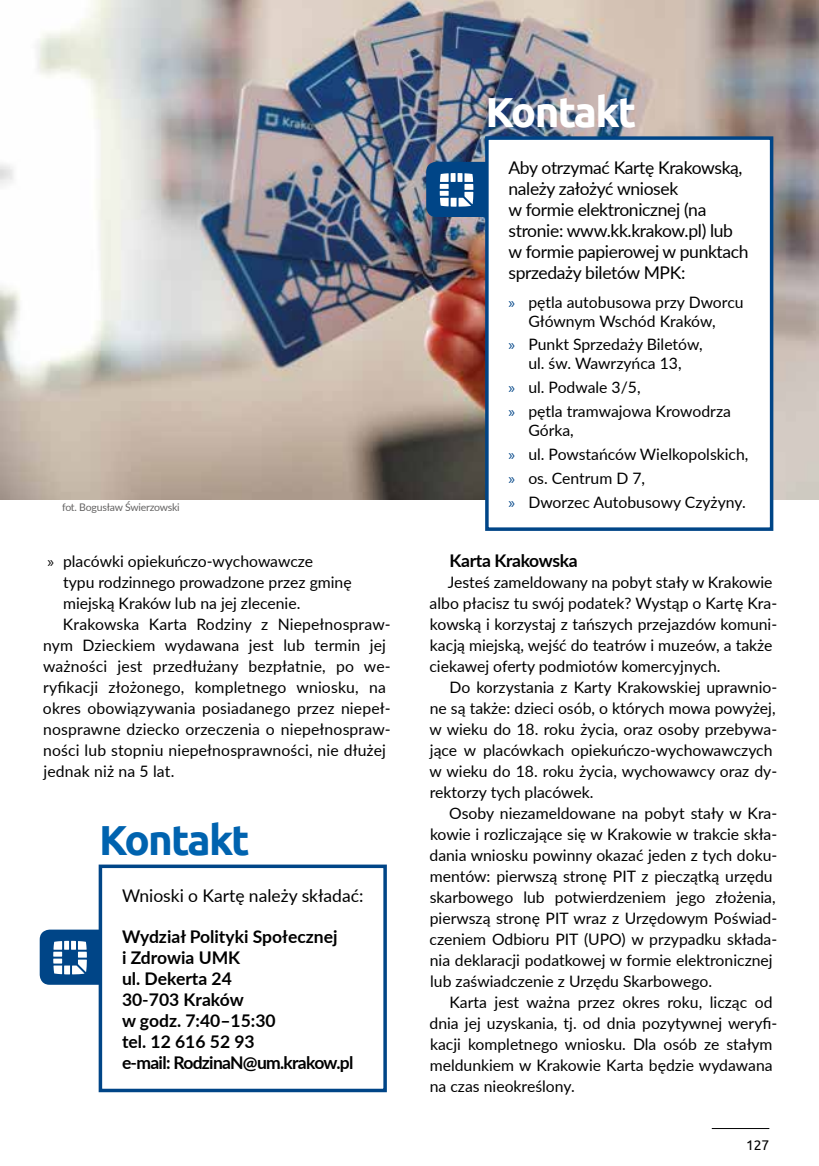
<style>
.page{position:relative;width:819px;height:1166px;background:#fff}
.page>*{position:absolute;margin:0;border:0;box-sizing:border-box;transform-origin:0 0}
.t1{font:700 42px "Ubuntu";letter-spacing:-.045em;color:#0063af}
.t2{font:700 42px "Ubuntu";letter-spacing:-.045em;color:#fff}
.t3{font:17.5px/21px "Lato";letter-spacing:-.02em;color:#000}
.t4{font:700 17.5px/21px "Lato";color:#000}
.t5{font:17.5px "Lato";color:#000}
.t6{font:700 17.5px "Lato";letter-spacing:-.02em;color:#000}
.t7{font:15.75px/21px "Lato";color:#000}
.t8{font:14px "Ubuntu";color:#000}
.t9{font:10.5px "Lato";letter-spacing:-.02em;color:#646363}
.s1{font-family:"Myriad Pro"}
.s2{font-family:"Myriad Pro";color:#004587}
</style>
<div class="page">
<img style="left:0;top:0;width:819px;height:500px">
<div style="left:99px;top:864px;width:288px;height:228px;border:4px solid #004587"></div>
<svg style="left:40px;top:929px;width:60px;height:56px"></svg>
<div style="left:487px;top:138px;width:284px;height:391px;background:#fff"></div>
<div style="left:485px;top:136px;width:288px;height:395px;border:4px solid #004587"></div>
<svg style="left:426px;top:162px;width:60px;height:55px"></svg>
<hr style="left:711px;top:1128px;width:58px;height:1px;background:#000">
<p class="t9" style="left:62px;top:499px;width:119px">fot. Bogusław Świerzowski</p>
<p class="t7" style="left:47px;top:550px;width:267px"><span class="s1">»</span> placówki opiekuńczo-wychowawcze</p>
<p class="t7" style="left:63px;top:571px;width:290px">typu rodzinnego prowadzone przez gminę</p>
<p class="t7" style="left:63px;top:592px;width:239px">miejską Kraków lub na jej zlecenie.</p>
<p class="t7" style="left:63px;top:613px;width:329px">Krakowska Karta Rodziny z Niepełnospraw-</p>
<p class="t7" style="left:43px;top:634px;width:344px">nym Dzieckiem wydawana jest lub termin jej</p>
<p class="t7" style="left:43px;top:655px;width:349px">ważności jest przedłużany bezpłatnie, po we-</p>
<p class="t7" style="left:43px;top:676px;width:344px">ryfikacji złożonego, kompletnego wniosku, na</p>
<p class="t7" style="left:43px;top:697px;width:349px">okres obowiązywania posiadanego przez niepeł-</p>
<p class="t7" style="left:43px;top:718px;width:349px">nosprawne dziecko orzeczenia o niepełnospraw-</p>
<p class="t7" style="left:43px;top:739px;width:344px">ności lub stopniu niepełnosprawności, nie dłużej</p>
<p class="t7" style="left:43px;top:760px;width:132px">jednak niż na 5 lat.</p>
<h1 class="t1" style="left:99px;top:814px;width:152px">Kontakt</h1>
<p class="t5" style="left:122px;top:883px;width:243px">Wnioski o Kartę należy składać:</p>
<p class="t4" style="left:122px;top:925px;width:233px">Wydział Polityki Społecznej<br>i Zdrowia UMK<br>ul. Dekerta 24<br>30-703 Kraków<br>w godz. 7:40–15:30<br>tel. 12 616 52 93<br>e-mail: RodzinaN@um.krakow.pl</p>
<h1 class="t2" style="left:485px;top:86px;width:152px">Kontakt</h1>
<p class="t3" style="left:508px;top:156px;width:242px">Aby otrzymać Kartę Krakowską, należy założyć wniosek<br>w formie elektronicznej (na stronie: www.kk.krakow.pl) lub w formie papierowej w punktach sprzedaży biletów MPK:</p>
<p class="t7" style="left:508px;top:292px;width:236px;line-height:18.9px;text-align:center"><span class="s2">»</span> pętla autobusowa przy Dworcu<br>Głównym Wschód Kraków,</p>
<p class="t7" style="left:508px;top:335px;width:196px;line-height:18.9px;text-align:center"><span class="s2">»</span> Punkt Sprzedaży Biletów, ul. św. Wawrzyńca 13,</p>
<p class="t7" style="left:508px;top:375px;width:224px;line-height:23.8px"><span class="s2">»</span> ul. Podwale 3/5,<br><span class="s2">»</span> pętla tramwajowa Krowodrza</p>
<p class="t7" style="left:508px;top:418px;width:241px;line-height:23.8px;text-indent:20px">Górka,<br><span class="s2">»</span> ul. Powstańców Wielkopolskich, <span class="s2">»</span> os. Centrum D 7,<br><span class="s2">»</span> Dworzec Autobusowy Czyżyny.</p>
<p class="t6" style="left:449px;top:548px;width:130px">Karta Krakowska</p>
<p class="t7" style="left:429px;top:571px;width:349px;text-indent:18px">Jesteś zameldowany na pobyt stały w Krakowie albo płacisz tu swój podatek? Wystąp o Kartę Kra&shy;kowską i korzystaj z tańszych przejazdów komuni&shy;kacją miejską, wejść do teatrów i muzeów, a także ciekawej oferty podmiotów komercyjnych.</p>
<p class="t7" style="left:429px;top:676px;width:349px;text-indent:20px">Do korzystania z Karty Krakowskiej uprawnio&shy;ne są także: dzieci osób, o których mowa powyżej, w wieku do 18. roku życia, oraz osoby przebywa&shy;jące w placówkach opiekuńczo-wychowawczych w wieku do 18. roku życia, wychowawcy oraz dy&shy;rektorzy tych placówek.</p>
<p class="t7" style="left:429px;top:802px;width:349px;text-indent:20px">Osoby niezameldowane na pobyt stały w Kra&shy;kowie i rozliczające się w Krakowie w trakcie skła&shy;dania wniosku powinny okazać jeden z tych doku&shy;mentów: pierwszą stronę PIT z pieczątką urzędu skarbowego lub potwierdzeniem jego złożenia, pierwszą stronę PIT wraz z Urzędowym Poświad&shy;czeniem Odbioru PIT (UPO) w przypadku składa&shy;nia deklaracji podatkowej w formie elektronicznej lub zaświadczenie z Urzędu Skarbowego.</p>
<p class="t7" style="left:429px;top:991px;width:349px;text-indent:20px">Karta jest ważna przez okres roku, licząc od dnia jej uzyskania, tj. od dnia pozytywnej weryfi&shy;kacji kompletnego wniosku. Dla osób ze stałym meldunkiem w Krakowie Karta będzie wydawana na czas nieokreślony.</p>
<p class="t8" style="left:746px;top:1136px;width:25px">127</p>
</div>
